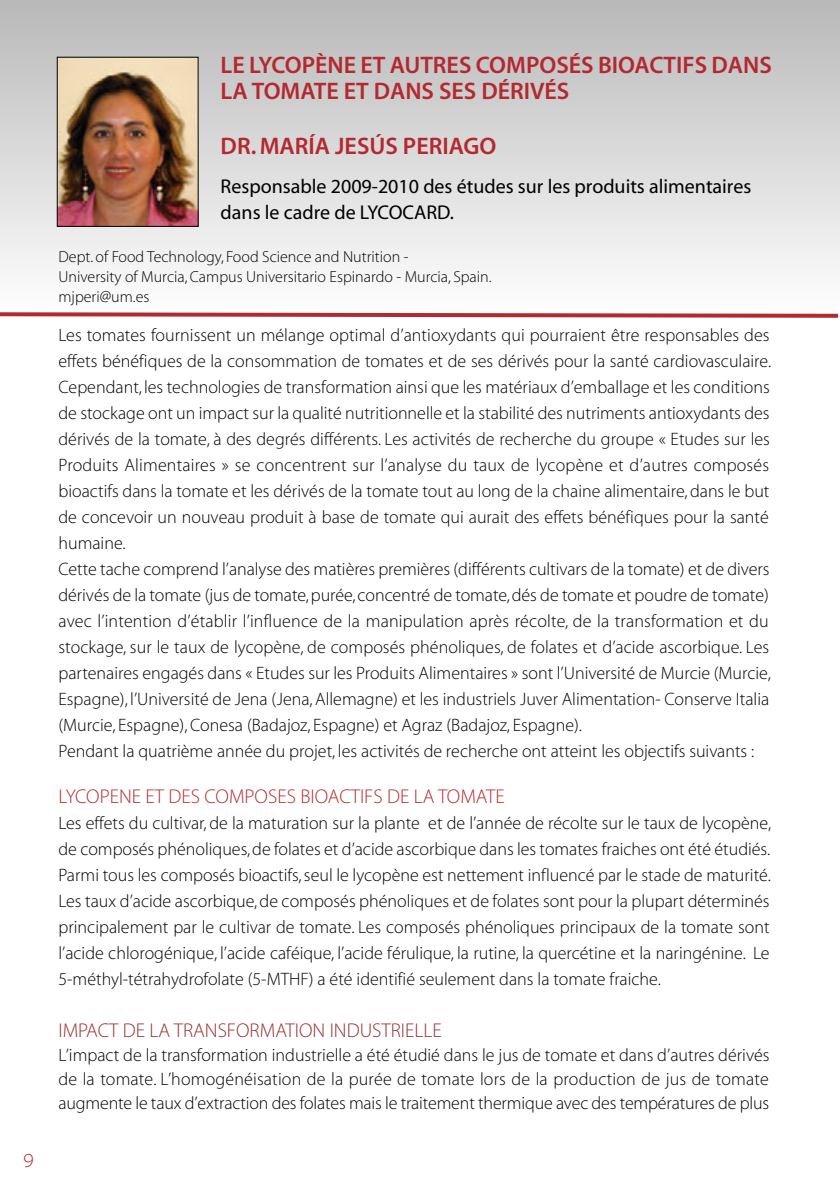
<style>
.page{position:relative;width:840px;height:1191px;background:#fff}
.page>*{position:absolute;margin:0;border:0;box-sizing:border-box;transform-origin:0 0}
.t1{font:24px/26px "Myriad MM 565 600";color:#b4282f}
.t2{font:20px/25.4px "Myriad MM 406 600";color:#000}
.t3{font:20px "Myriad MM 215 600";color:#b4282f}
.t4{font:20px "Myriad MM 215 600";color:#952e32}
.t5{font:20px "Myriad MM 215 700";color:#b4282f}
.t6{font:18px/26px "Myriad MM 215 600";color:#000;text-align:justify}
.t7{font:16px/20px "Myriad MM 215 600";color:#000}
</style>
<div class="page">
<div style="left:0;top:0;width:839px;height:312px;background:linear-gradient(to bottom,#b8b8b7,#fdfdfd)"></div>
<img style="left:59px;top:59px;width:137px;height:166px">
<div style="left:57px;top:57px;width:141px;height:170px;border:1px solid #000"></div>
<svg style="left:0;top:310px;width:839px;height:8px"></svg>
<p class="t5" style="left:23px;top:1152px;width:12px">9</p>
<h1 class="t1" style="left:220px;top:54px;width:552px">LE LYCOPÈNE ET AUTRES COMPOSÉS BIOACTIFS DANS<br>LA TOMATE ET DANS SES DÉRIVÉS</h1>
<h1 class="t1" style="left:220px;top:135px;width:277px">DR. MARÍA JESÚS PERIAGO</h1>
<p class="t2" style="left:220px;top:175px;width:532px">Responsable 2009-2010 des études sur les produits alimentaires dans le cadre de LYCOCARD.</p>
<p class="t7" style="left:58px;top:248px;width:434px">Dept. of Food Technology, Food Science and Nutrition -<br>University of Murcia, Campus Universitario Espinardo - Murcia, Spain. mjperi@um.es</p>
<p class="t6" style="left:58px;top:323px;width:714px;text-align:left">Les tomates fournissent un mélange optimal d’antioxydants qui pourraient être responsables des effets bénéfiques de la consommation de tomates et de ses dérivés pour la santé cardiovasculaire.<br>Cependant, les technologies de transformation ainsi que les matériaux d’emballage et les conditions de stockage ont un impact sur la qualité nutritionnelle et la stabilité des nutriments antioxydants des dérivés de la tomate, à des degrés différents. Les activités de recherche du groupe « Etudes sur les Produits Alimentaires » se concentrent sur l’analyse du taux de lycopène et d’autres composés bioactifs dans la tomate et les dérivés de la tomate tout au long de la chaine alimentaire, dans le but de concevoir un nouveau produit à base de tomate qui aurait des effets bénéfiques pour la santé humaine.<br>Cette tache comprend l’analyse des matières premières (différents cultivars de la tomate) et de divers dérivés de la tomate (jus de tomate, purée, concentré de tomate, dés de tomate et poudre de tomate) avec l’intention d’établir l’influence de la manipulation après récolte, de la transformation et du stockage, sur le taux de lycopène, de composés phénoliques, de folates et d’acide ascorbique. Les partenaires engagés dans « Etudes sur les Produits Alimentaires » sont l’Université de Murcie (Murcie, Espagne), l’Université de Jena (Jena, Allemagne) et les industriels Juver Alimentation- Conserve Italia (Murcie, Espagne), Conesa (Badajoz, Espagne) et Agraz (Badajoz, Espagne).<br>Pendant la quatrième année du projet, les activités de recherche ont atteint les objectifs suivants :</p>
<p class="t3" style="left:58px;top:788px;width:447px">LYCOPENE ET DES COMPOSES BIOACTIFS DE LA TOMATE</p>
<p class="t6" style="left:58px;top:811px;width:713px">Les effets du cultivar, de la maturation sur la plante et de l’année de récolte sur le taux de lycopène, de composés phénoliques, de folates et d’acide ascorbique dans les tomates fraiches ont été étudiés.<br>Parmi tous les composés bioactifs, seul le lycopène est nettement influencé par le stade de maturité.<br>Les taux d’acide ascorbique, de composés phénoliques et de folates sont pour la plupart déterminés principalement par le cultivar de tomate. Les composés phénoliques principaux de la tomate sont l’acide chlorogénique, l’acide caféique, l’acide férulique, la rutine, la quercétine et la naringénine. Le 5-méthyl-tétrahydrofolate (5-MTHF) a été identifié seulement dans la tomate fraiche.</p>
<p class="t4" style="left:58px;top:1022px;width:384px">IMPACT DE LA TRANSFORMATION INDUSTRIELLE</p>
<p class="t6" style="left:58px;top:1044px;width:712px;line-height:24px">L’impact de la transformation industrielle a été étudié dans le jus de tomate et dans d’autres dérivés de la tomate. L’homogénéisation de la purée de tomate lors de la production de jus de tomate augmente le taux d’extraction des folates mais le traitement thermique avec des températures de plus</p>
</div>
